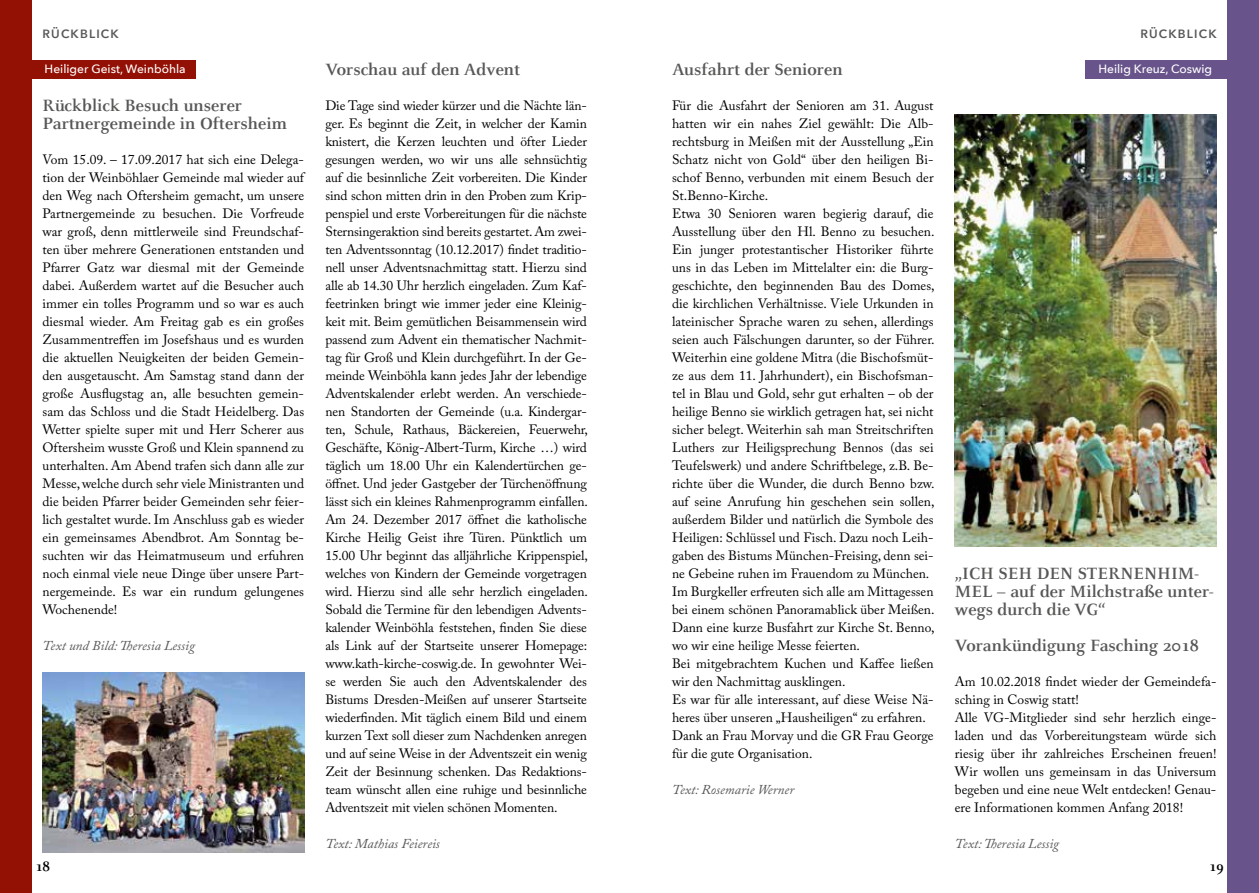
<style>
.page{position:relative;width:1259px;height:893px;background:#fff}
.page>*{position:absolute;margin:0;border:0;box-sizing:border-box;transform-origin:0 0}
.t1{font:700 18px/18px "Celeste";color:#575756}
.t2{font:700 15px "Celeste";color:#000}
.t3{font:13.5px/18px "Adobe Caslon Pro";color:#000;text-align:justify}
.t4{font:italic 13.5px "Adobe Caslon Pro";color:#575756}
.t5{font:500 12px "Avenir Next";color:#fff}
.t6{font:600 12px "Avenir Next";letter-spacing:.1em;color:#575756}
</style>
<div class="page">
<div style="left:0;top:0;width:32px;height:893px;background:#931004"></div>
<div style="left:32px;top:61px;width:164px;height:18px;background:#931004"></div>
<img style="left:43px;top:673px;width:261px;height:180px">
<div style="left:1227px;top:0;width:32px;height:893px;background:#68548b"></div>
<div style="left:1085px;top:61px;width:142px;height:18px;background:#68548b"></div>
<img style="left:955px;top:115px;width:261px;height:432px">
<p class="t6" style="left:43px;top:24px;width:78px">RÜCKBLICK</p>
<p class="t5" style="left:45px;top:59px;width:142px">Heiliger Geist, Weinböhla</p>
<h1 class="t1" style="left:43px;top:97px;width:246px">Rückblick Besuch unserer<br>Partnergemeinde in Oftersheim</h1>
<p class="t3" style="left:43px;top:150px;width:263px">Vom 15.09. – 17.09.2017 hat sich eine Delega&shy;tion der Weinböhlaer Gemeinde mal wieder auf den Weg nach Oftersheim gemacht, um unsere Partnergemeinde zu besuchen. Die Vorfreude war groß, denn mittlerweile sind Freundschaf&shy;ten über mehrere Generationen entstanden und Pfarrer Gatz war diesmal mit der Gemeinde dabei. Außerdem wartet auf die Besucher auch immer ein tolles Programm und so war es auch diesmal wieder. Am Freitag gab es ein großes Zusammentreffen im Josefshaus und es wurden die aktuellen Neuigkeiten der beiden Gemein&shy;den ausgetauscht. Am Samstag stand dann der große Ausflugstag an, alle besuchten gemein&shy;sam das Schloss und die Stadt Heidelberg. Das Wetter spielte super mit und Herr Scherer aus Oftersheim wusste Groß und Klein spannend zu unterhalten. Am Abend trafen sich dann alle zur Messe, welche durch sehr viele Ministranten und die beiden Pfarrer beider Gemeinden sehr feier&shy;lich gestaltet wurde. Im Anschluss gab es wieder ein gemeinsames Abendbrot. Am Sonntag be&shy;suchten wir das Heimatmuseum und erfuhren noch einmal viele neue Dinge über unsere Part&shy;nergemeinde. Es war ein rundum gelungenes Wochenende!</p>
<p class="t4" style="left:43px;top:637px;width:154px">Text und Bild: Theresia Lessig</p>
<h1 class="t1" style="left:325px;top:61px;width:196px">Vorschau auf den Advent</h1>
<p class="t3" style="left:325px;top:96px;width:264px">Die Tage sind wieder kürzer und die Nächte län&shy;ger. Es beginnt die Zeit, in welcher der Kamin knistert, die Kerzen leuchten und öfter Lieder gesungen werden, wo wir uns alle sehnsüchtig auf die besinnliche Zeit vorbereiten. Die Kinder sind schon mitten drin in den Proben zum Krip&shy;penspiel und erste Vorbereitungen für die nächste Sternsingeraktion sind bereits gestartet. Am zwei&shy;ten Adventssonntag (10.12.2017) findet traditio&shy;nell unser Adventsnachmittag statt. Hierzu sind alle ab 14.30 Uhr herzlich eingeladen. Zum Kaf&shy;feetrinken bringt wie immer jeder eine Kleinig&shy;keit mit. Beim gemütlichen Beisammensein wird passend zum Advent ein thematischer Nachmit&shy;tag für Groß und Klein durchgeführt. In der Ge&shy;meinde Weinböhla kann jedes Jahr der lebendige Adventskalender erlebt werden. An verschiede&shy;nen Standorten der Gemeinde (u.a. Kindergar&shy;ten, Schule, Rathaus, Bäckereien, Feuerwehr, Geschäfte, König-Albert-Turm, Kirche …) wird täglich um 18.00 Uhr ein Kalendertürchen ge&shy;öffnet. Und jeder Gastgeber der Türchenöffnung lässt sich ein kleines Rahmenprogramm einfallen.<br>Am 24. Dezember 2017 öffnet die katholische Kirche Heilig Geist ihre Türen. Pünktlich um 15.00 Uhr beginnt das alljährliche Krippenspiel, welches von Kindern der Gemeinde vorgetragen wird. Hierzu sind alle sehr herzlich eingeladen.<br>Sobald die Termine für den lebendigen Advents&shy;kalender Weinböhla feststehen, finden Sie diese als Link auf der Startseite unserer Homepage: www.kath-kirche-coswig.de. In gewohnter Wei&shy;se werden Sie auch den Adventskalender des Bistums Dresden-Meißen auf unserer Startseite wiederfinden. Mit täglich einem Bild und einem kurzen Text soll dieser zum Nachdenken anregen und auf seine Weise in der Adventszeit ein wenig Zeit der Besinnung schenken. Das Redaktions&shy;team wünscht allen eine ruhige und besinnliche Adventszeit mit vielen schönen Momenten.</p>
<p class="t4" style="left:325px;top:835px;width:116px">Text: Mathias Feiereis</p>
<p class="t6" style="left:1140px;top:24px;width:78px">RÜCKBLICK</p>
<h1 class="t1" style="left:672px;top:61px;width:172px">Ausfahrt der Senioren</h1>
<p class="t5" style="left:1098px;top:59px;width:115px">Heilig Kreuz, Coswig</p>
<p class="t3" style="left:672px;top:96px;width:264px;text-align:left">Für die Ausfahrt der Senioren am 31. August hatten wir ein nahes Ziel gewählt: Die Alb&shy;rechtsburg in Meißen mit der Ausstellung „Ein Schatz nicht von Gold“ über den heiligen Bi&shy;schof Benno, verbunden mit einem Besuch der St.Benno-Kirche.<br>Etwa 30 Senioren waren begierig darauf, die Ausstellung über den Hl. Benno zu besuchen.<br>Ein junger protestantischer Historiker führte uns in das Leben im Mittelalter ein: die Burg&shy;geschichte, den beginnenden Bau des Domes, die kirchlichen Verhältnisse. Viele Urkunden in lateinischer Sprache waren zu sehen, allerdings seien auch Fälschungen darunter, so der Führer.<br>Weiterhin eine goldene Mitra (die Bischofsmüt&shy;ze aus dem 11. Jahrhundert), ein Bischofsman&shy;tel in Blau und Gold, sehr gut erhalten – ob der heilige Benno sie wirklich getragen hat, sei nicht sicher belegt. Weiterhin sah man Streitschriften Luthers zur Heiligsprechung Bennos (das sei Teufelswerk) und andere Schriftbelege, z.B. Be&shy;richte über die Wunder, die durch Benno bzw. auf seine Anrufung hin geschehen sein sollen, außerdem Bilder und natürlich die Symbole des Heiligen: Schlüssel und Fisch. Dazu noch Leih&shy;gaben des Bistums München-Freising, denn sei&shy;ne Gebeine ruhen im Frauendom zu München.<br>Im Burgkeller erfreuten sich alle am Mittagessen bei einem schönen Panoramablick über Meißen.<br>Dann eine kurze Busfahrt zur Kirche St. Benno, wo wir eine heilige Messe feierten.<br>Bei mitgebrachtem Kuchen und Kaffee ließen wir den Nachmittag ausklingen.<br>Es war für alle interessant, auf diese Weise Nä&shy;heres über unseren „Hausheiligen“ zu erfahren.<br>Dank an Frau Morvay und die GR Frau George für die gute Organisation.</p>
<p class="t4" style="left:672px;top:781px;width:124px">Text: Rosemarie Werner</p>
<h1 class="t1" style="left:955px;top:565px;width:260px">„ICH SEH DEN STERNENHIM-<br>MEL – auf der Milchstraße unter&shy;wegs durch die VG“</h1>
<h1 class="t1" style="left:955px;top:637px;width:245px">Vorankündigung Fasching 2018</h1>
<p class="t3" style="left:955px;top:672px;width:263px;text-align:left">Am 10.02.2018 findet wieder der Gemeindefa&shy;sching in Coswig statt!<br>Alle VG-Mitglieder sind sehr herzlich einge&shy;laden und das Vorbereitungsteam würde sich riesig über ihr zahlreiches Erscheinen freuen!<br>Wir wollen uns gemeinsam in das Universum begeben und eine neue Welt entdecken! Genau&shy;ere Informationen kommen Anfang 2018!</p>
<p class="t4" style="left:955px;top:835px;width:106px">Text: Theresia Lessig</p>
<p class="t2" style="left:35px;top:858px;width:16px">18</p>
<p class="t2" style="left:1209px;top:858px;width:16px">19</p>
</div>
